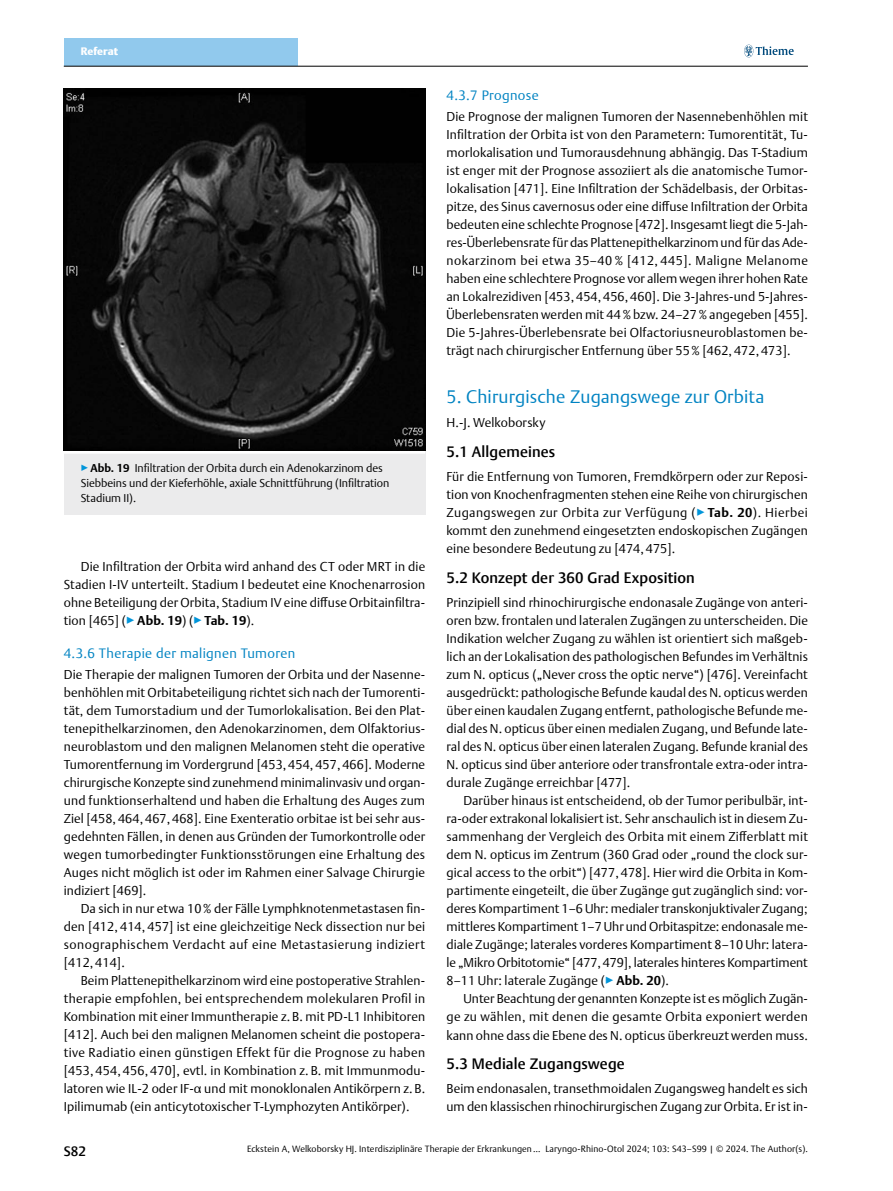
<style>
.page{position:relative;width:893px;height:1191px;background:#fff}
.page>*{position:absolute;margin:0;border:0;box-sizing:border-box;transform-origin:0 0}
.t1{font:300 18px "Thieme Argo 2011";letter-spacing:.01em;color:#0083c2}
.t2{font:500 15px "Thieme Argo 2011";letter-spacing:.01em;color:#000}
.t3{font:300 13.5px "Thieme Argo 2011";letter-spacing:.025em;color:#0083c2}
.t4{font:500 13.5px "Thieme Argo 2011";color:#000}
.t5{font:300 12.75px/18px "Thieme Argo 2011";letter-spacing:.01em;color:#000;text-align:justify}
.t6{font:300 11.25px/15px "Thieme Argo 2011";color:#000}
.t7{font:900 10.8px "Thieme Argo 2011";letter-spacing:.005em;color:#fff}
.t8{font:300 9px "Thieme Argo 2011";letter-spacing:.01em;color:#000}
.s1{color:#0095da}
.s2{font-weight:700}
</style>
<div class="page">
<div style="left:64px;top:38px;width:234px;height:28px;background:#91c9ed"></div>
<svg style="left:744px;top:45px;width:50px;height:12px"></svg>
<hr style="left:64px;top:66px;width:744px;height:1px;background:#000">
<div style="left:64px;top:450px;width:361px;height:64px;background:#ebebec"></div>
<svg style="left:64px;top:450px;width:361px;height:4px"></svg>
<img style="left:64px;top:89px;width:361px;height:361px">
<p class="t7" style="left:81px;top:44px;width:39px">Referat</p>
<p class="t6" style="left:81px;top:460px;width:310px"><span class="s1">▶</span><span class="s2">Abb. 19</span> Infiltration der Orbita durch ein Adenokarzinom des<br>Siebbeins und der Kieferhöhle, axiale Schnittführung (Infiltration<br>Stadium II).</p>
<p class="t5" style="left:64px;top:557px;width:363px;text-indent:17px">Die Infiltration der Orbita wird anhand des CT oder MRT in die Stadien I-IV unterteilt. Stadium I bedeutet eine Knochenarrosion ohne Beteiligung der Orbita, Stadium IV eine diffuse Orbitainfiltra&shy;tion [465] (<span class="s1">▶</span><span class="s2">Abb. 19</span>) (<span class="s1">▶</span><span class="s2">Tab. 19</span>).</p>
<p class="t3" style="left:64px;top:644px;width:233px">4.3.6 Therapie der malignen Tumoren</p>
<p class="t5" style="left:64px;top:665px;width:363px">Die Therapie der malignen Tumoren der Orbita und der Nasenne&shy;benhöhlen mit Orbitabeteiligung richtet sich nach der Tumorenti&shy;tät, dem Tumorstadium und der Tumorlokalisation. Bei den Plat&shy;tenepithelkarzinomen, den Adenokarzinomen, dem Olfaktorius&shy;neuroblastom und den malignen Melanomen steht die operative Tumorentfernung im Vordergrund [453, 454, 457, 466]. Moderne chirurgische Konzepte sind zunehmend minimalinvasiv und organ&shy;und funktionserhaltend und haben die Erhaltung des Auges zum Ziel [458, 464, 467, 468]. Eine Exenteratio orbitae ist bei sehr aus&shy;gedehnten Fällen, in denen aus Gründen der Tumorkontrolle oder wegen tumorbedingter Funktionsstörungen eine Erhaltung des Auges nicht möglich ist oder im Rahmen einer Salvage Chirurgie indiziert [469].</p>
<p class="t5" style="left:64px;top:899px;width:363px;text-indent:17px">Da sich in nur etwa 10% der Fälle Lymphknotenmetastasen fin&shy;den [412, 414, 457] ist eine gleichzeitige Neck dissection nur bei sonographischem Verdacht auf eine Metastasierung indiziert [412, 414].</p>
<p class="t5" style="left:64px;top:971px;width:363px;text-indent:17px">Beim Plattenepithelkarzinom wird eine postoperative Strahlen&shy;therapie empfohlen, bei entsprechendem molekularen Profil in Kombination mit einer Immuntherapie z. B. mit PD-L1 Inhibitoren [412]. Auch bei den malignen Melanomen scheint die postopera&shy;tive Radiatio einen günstigen Effekt für die Prognose zu haben [453, 454, 456, 470], evtl. in Kombination z. B. mit Immunmodu&shy;latoren wie IL-2 oder IF-α und mit monoklonalen Antikörpern z. B.<br>Ipilimumab (ein anticytotoxischer T-Lymphozyten Antikörper).</p>
<p class="t3" style="left:446px;top:86px;width:94px">4.3.7 Prognose</p>
<p class="t5" style="left:446px;top:107px;width:363px">Die Prognose der malignen Tumoren der Nasennebenhöhlen mit Infiltration der Orbita ist von den Parametern: Tumorentität, Tu&shy;morlokalisation und Tumorausdehnung abhängig. Das T-Stadium ist enger mit der Prognose assoziiert als die anatomische Tumor&shy;lokalisation [471]. Eine Infiltration der Schädelbasis, der Orbitas&shy;pitze, des Sinus cavernosus oder eine diffuse Infiltration der Orbita bedeuten eine schlechte Prognose [472]. Insgesamt liegt die 5-Jah&shy;res-Überlebensrate für das Plattenepithelkarzinom und für das Ade&shy;nokarzinom bei etwa 35–40 % [412, 445]. Maligne Melanome haben eine schlechtere Prognose vor allem wegen ihrer hohen Rate an Lokalrezidiven [453, 454, 456, 460]. Die 3-Jahres-und 5-Jahres-Überlebensraten werden mit 44% bzw. 24–27% angegeben [455].<br>Die 5-Jahres-Überlebensrate bei Olfactoriusneuroblastomen be&shy;trägt nach chirurgischer Entfernung über 55% [462, 472, 473].</p>
<h1 class="t1" style="left:446px;top:385px;width:319px">5. Chirurgische Zugangswege zur Orbita</h1>
<p class="t5" style="left:446px;top:413px;width:101px">H.-J. Welkoborsky</p>
<p class="t2" style="left:446px;top:442px;width:110px">5.1 Allgemeines</p>
<p class="t5" style="left:446px;top:467px;width:363px">Für die Entfernung von Tumoren, Fremdkörpern oder zur Reposi&shy;tion von Knochenfragmenten stehen eine Reihe von chirurgischen Zugangswegen zur Orbita zur Verfügung (<span class="s1">▶</span><span class="s2">Tab. 20</span>). Hierbei kommt den zunehmend eingesetzten endoskopischen Zugängen eine besondere Bedeutung zu [474, 475].</p>
<p class="t2" style="left:446px;top:568px;width:250px">5.2 Konzept der 360 Grad Exposition</p>
<p class="t5" style="left:446px;top:593px;width:363px">Prinzipiell sind rhinochirurgische endonasale Zugänge von anteri&shy;oren bzw. frontalen und lateralen Zugängen zu unterscheiden. Die Indikation welcher Zugang zu wählen ist orientiert sich maßgeb&shy;lich an der Lokalisation des pathologischen Befundes im Verhältnis zum N. opticus („Never cross the optic nerve“) [476]. Vereinfacht ausgedrückt: pathologische Befunde kaudal des N. opticus werden über einen kaudalen Zugang entfernt, pathologische Befunde me&shy;dial des N. opticus über einen medialen Zugang, und Befunde late&shy;ral des N. opticus über einen lateralen Zugang. Befunde kranial des N. opticus sind über anteriore oder transfrontale extra-oder intra&shy;durale Zugänge erreichbar [477].</p>
<p class="t5" style="left:446px;top:791px;width:363px;text-indent:17px">Darüber hinaus ist entscheidend, ob der Tumor peribulbär, int&shy;ra-oder extrakonal lokalisiert ist. Sehr anschaulich ist in diesem Zu&shy;sammenhang der Vergleich des Orbita mit einem Zifferblatt mit dem N. opticus im Zentrum (360 Grad oder „round the clock sur&shy;gical access to the orbit“) [477, 478]. Hier wird die Orbita in Kom&shy;partimente eingeteilt, die über Zugänge gut zugänglich sind: vor&shy;deres Kompartiment 1–6 Uhr: medialer transkonjuktivaler Zugang; mittleres Kompartiment 1–7 Uhr und Orbitaspitze: endonasale me&shy;diale Zugänge; laterales vorderes Kompartiment 8–10 Uhr: latera&shy;le „Mikro Orbitotomie“ [477,479], laterales hinteres Kompartiment 8–11 Uhr: laterale Zugänge (<span class="s1">▶</span><span class="s2">Abb. 20</span>).</p>
<p class="t5" style="left:446px;top:989px;width:363px;text-indent:17px">Unter Beachtung der genannten Konzepte ist es möglich Zugän&shy;ge zu wählen, mit denen die gesamte Orbita exponiert werden kann ohne dass die Ebene des N. opticus überkreuzt werden muss.</p>
<p class="t2" style="left:446px;top:1054px;width:180px">5.3 Mediale Zugangswege</p>
<p class="t5" style="left:446px;top:1079px;width:363px">Beim endonasalen, transethmoidalen Zugangsweg handelt es sich um den klassischen rhinochirurgischen Zugang zur Orbita. Er ist in-</p>
<p class="t4" style="left:64px;top:1142px;width:24px">S82</p>
<p class="t8" style="left:247px;top:1143px;width:562px">Eckstein A, Welkoborsky HJ. Interdisziplinäre Therapie der Erkrankungen … Laryngo-Rhino-Otol 2024; 103: S43–S99 | © 2024. The Author(s).</p>
</div>
